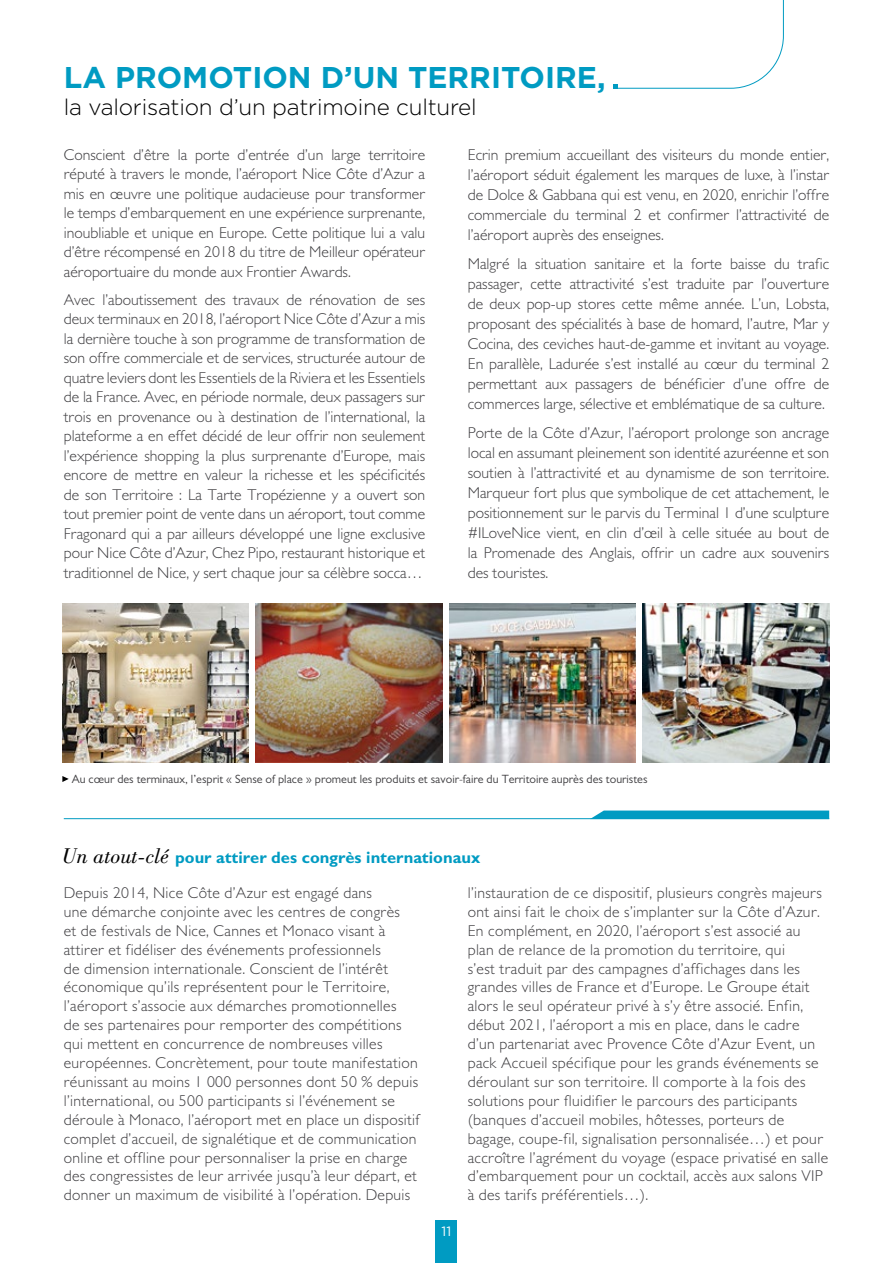
<style>
.page{position:relative;width:893px;height:1263px;background:#fff}
.page>*{position:absolute;margin:0;border:0;box-sizing:border-box;transform-origin:0 0}
.t1{font:700 30px "Gotham HTF";color:#009bc2}
.t2{font:300 22.5px "Gotham HTF";letter-spacing:-.01em;color:#000}
.t3{font:700 16.5px "Gill Sans MT Pro";color:#009bc2}
.t4{font:300 15.75px/18.9px "Gill Sans MT Pro";letter-spacing:.02em;color:#3e3d40;text-align:justify}
.t5{font:13.5px "Gotham HTF";color:#fff}
.t6{font:12px "Gill Sans MT Pro";color:#3e3d40}
.s1{font-family:"Bodoni BT";font-weight:400;font-style:italic;font-size:22.5px;color:#000}
</style>
<div class="page">
<div style="left:436px;top:1221px;width:21px;height:42px;background:#009bc2"></div>
<svg style="left:613px;top:0;width:171px;height:89px"></svg>
<svg style="left:62px;top:776px;width:7px;height:6px"></svg>
<img style="left:449px;top:604px;width:187px;height:158px">
<img style="left:643px;top:604px;width:186px;height:158px">
<img style="left:62px;top:604px;width:187px;height:158px">
<img style="left:256px;top:604px;width:186px;height:158px">
<svg style="left:592px;top:810px;width:237px;height:8px;background:#17a4c7"></svg>
<hr style="left:64px;top:818px;width:765px;height:1px;background:#009bc2">
<h1 class="t1" style="left:64px;top:60px;width:543px">LA PROMOTION D’UN TERRITOIRE,</h1>
<h2 class="t2" style="left:64px;top:95px;width:414px">la valorisation d’un patrimoine culturel</h2>
<p class="t4" style="left:468px;top:144px;width:363px;line-height:20.1px">Ecrin premium accueillant des visiteurs du monde entier, l’aéroport séduit également les marques de luxe, à l’instar de Dolce &amp; Gabbana qui est venu, en 2020, enrichir l’offre commerciale du terminal 2 et confirmer l’attractivité de l’aéroport auprès des enseignes.</p>
<p class="t4" style="left:468px;top:253px;width:363px;line-height:20.1px">Malgré la situation sanitaire et la forte baisse du trafic passager, cette attractivité s’est traduite par l’ouverture de deux pop-up stores cette même année. L’un, Lobsta, proposant des spécialités à base de homard, l’autre, Mar y Cocina, des ceviches haut-de-gamme et invitant au voyage.<br>En parallèle, Ladurée s’est installé au cœur du terminal 2 permettant aux passagers de bénéficier d’une offre de commerces large, sélective et emblématique de sa culture.</p>
<p class="t4" style="left:468px;top:422px;width:363px;line-height:20.1px">Porte de la Côte d’Azur, l’aéroport prolonge son ancrage local en assumant pleinement son identité azuréenne et son soutien à l’attractivité et au dynamisme de son territoire.<br>Marqueur fort plus que symbolique de cet attachement, le positionnement sur le parvis du Terminal 1 d’une sculpture #ILoveNice vient, en clin d’œil à celle située au bout de la Promenade des Anglais, offrir un cadre aux souvenirs des touristes.</p>
<p class="t4" style="left:64px;top:144px;width:363px;line-height:19.5px">Conscient d’être la porte d’entrée d’un large territoire réputé à travers le monde, l’aéroport Nice Côte d’Azur a mis en œuvre une politique audacieuse pour transformer le temps d’embarquement en une expérience surprenante, inoubliable et unique en Europe. Cette politique lui a valu d’être récompensé en 2018 du titre de Meilleur opérateur aéroportuaire du monde aux Frontier Awards.</p>
<p class="t4" style="left:64px;top:289px;width:363px;line-height:19.5px">Avec l’aboutissement des travaux de rénovation de ses deux terminaux en 2018, l’aéroport Nice Côte d’Azur a mis la dernière touche à son programme de transformation de son offre commerciale et de services, structurée autour de quatre leviers dont les Essentiels de la Riviera et les Essentiels de la France. Avec, en période normale, deux passagers sur trois en provenance ou à destination de l’international, la plateforme a en effet décidé de leur offrir non seulement l’expérience shopping la plus surprenante d’Europe, mais encore de mettre en valeur la richesse et les spécificités de son Territoire : La Tarte Tropézienne y a ouvert son tout premier point de vente dans un aéroport, tout comme Fragonard qui a par ailleurs développé une ligne exclusive pour Nice Côte d’Azur, Chez Pipo, restaurant historique et traditionnel de Nice, y sert chaque jour sa célèbre socca…</p>
<p class="t6" style="left:72px;top:772px;width:577px">Au cœur des terminaux, l’esprit « Sense of place » promeut les produits et savoir-faire du Territoire auprès des touristes</p>
<p class="t3" style="left:62px;top:847px;width:420px"><span class="s1">Un atout-clé</span> pour attirer des congrès internationaux</p>
<p class="t4" style="left:64px;top:883px;width:358px;text-align:left">Depuis 2014, Nice Côte d’Azur est engagé dans<br>une démarche conjointe avec les centres de congrès<br>et de festivals de Nice, Cannes et Monaco visant à attirer et fidéliser des événements professionnels<br>de dimension internationale. Conscient de l’intérêt économique qu’ils représentent pour le Territoire, l’aéroport s’associe aux démarches promotionnelles<br>de ses partenaires pour remporter des compétitions qui mettent en concurrence de nombreuses villes européennes. Concrètement, pour toute manifestation réunissant au moins 1 000 personnes dont 50 % depuis l’international, ou 500 participants si l’événement se déroule à Monaco, l’aéroport met en place un dispositif complet d’accueil, de signalétique et de communication online et offline pour personnaliser la prise en charge des congressistes de leur arrivée jusqu’à leur départ, et donner un maximum de visibilité à l’opération. Depuis</p>
<p class="t4" style="left:468px;top:883px;width:362px;text-align:left">l’instauration de ce dispositif, plusieurs congrès majeurs ont ainsi fait le choix de s’implanter sur la Côte d’Azur.<br>En complément, en 2020, l’aéroport s’est associé au plan de relance de la promotion du territoire, qui<br>s’est traduit par des campagnes d’affichages dans les grandes villes de France et d’Europe. Le Groupe était alors le seul opérateur privé à s’y être associé. Enfin, début 2021, l’aéroport a mis en place, dans le cadre d’un partenariat avec Provence Côte d’Azur Event, un pack Accueil spécifique pour les grands événements se déroulant sur son territoire. Il comporte à la fois des solutions pour fluidifier le parcours des participants (banques d’accueil mobiles, hôtesses, porteurs de bagage, coupe-fil, signalisation personnalisée…) et pour accroître l’agrément du voyage (espace privatisé en salle d’embarquement pour un cocktail, accès aux salons VIP à des tarifs préférentiels…).</p>
<p class="t5" style="left:442px;top:1224px;width:11px">11</p>
</div>
